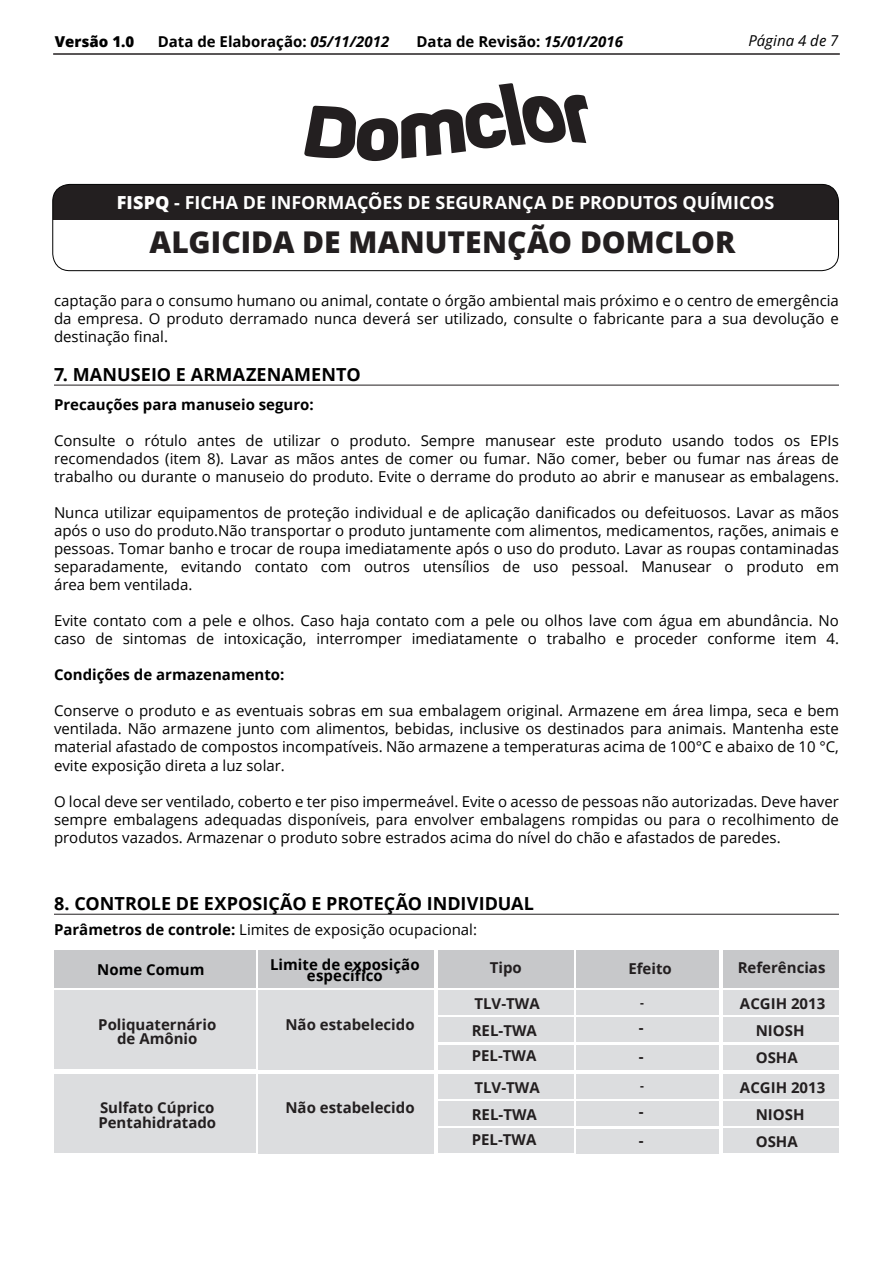
<style>
.page{position:relative;width:893px;height:1263px;background:#fff}
.page>*{position:absolute;margin:0;border:0;box-sizing:border-box;transform-origin:0 0}
.t1{font:800 30px "Open Sans";color:#231f20}
.t2{font:700 18px "Open Sans";letter-spacing:.005em;color:#000}
.t3{font:700 18px "Open Sans";color:#fff}
.t4{font:15px/18px "Open Sans";color:#000;text-align:justify}
.t5{font:700 15px/14.4px "Open Sans";color:#231f20;text-align:center}
.t6{font:700 15px/11.4px "Open Sans";color:#000;text-align:center}
.t7{font:italic 15px "Open Sans";letter-spacing:.005em;color:#000}
.t8{font:800 15px "Open Sans";color:#000}
.t9{font:700 12px "Open Sans";color:#231f20}
.s1{font-style:italic}
.s2{font-weight:800}
.s3{font-weight:700}
</style>
<div class="page">
<div style="left:53px;top:184px;width:785px;height:36px;background:#231f20"></div>
<div style="left:52px;top:184px;width:787px;height:87px;border:1px solid #000;border-radius:17px"></div>
<svg style="left:304px;top:83px;width:284px;height:78px"></svg>
<hr style="left:53px;top:53px;width:787px;height:2px;background:#231f20">
<hr style="left:54px;top:914px;width:785px;height:1px;background:#231f20">
<div style="left:54px;top:950px;width:202px;height:37px;background:#c7c8ca"></div>
<div style="left:259px;top:950px;width:175px;height:37px;background:#c7c8ca"></div>
<div style="left:438px;top:950px;width:135px;height:37px;background:#c7c8ca"></div>
<div style="left:576px;top:950px;width:143px;height:37px;background:#c7c8ca"></div>
<div style="left:723px;top:950px;width:115px;height:37px;background:#c7c8ca"></div>
<div style="left:54px;top:990px;width:202px;height:79px;background:#dcdddf"></div>
<div style="left:54px;top:1074px;width:202px;height:78px;background:#dcdddf"></div>
<div style="left:259px;top:990px;width:175px;height:79px;background:#dcdddf"></div>
<div style="left:259px;top:1074px;width:175px;height:79px;background:#dcdddf"></div>
<div style="left:438px;top:990px;width:135px;height:24px;background:#dcdddf"></div>
<div style="left:438px;top:1074px;width:135px;height:24px;background:#dcdddf"></div>
<div style="left:438px;top:1017px;width:135px;height:25px;background:#dcdddf"></div>
<div style="left:438px;top:1101px;width:135px;height:24px;background:#dcdddf"></div>
<div style="left:438px;top:1045px;width:135px;height:24px;background:#dcdddf"></div>
<div style="left:438px;top:1129px;width:135px;height:24px;background:#dcdddf"></div>
<div style="left:576px;top:990px;width:143px;height:24px;background:#dcdddf"></div>
<div style="left:576px;top:1074px;width:143px;height:24px;background:#dcdddf"></div>
<div style="left:576px;top:1017px;width:143px;height:25px;background:#dcdddf"></div>
<div style="left:576px;top:1101px;width:143px;height:25px;background:#dcdddf"></div>
<div style="left:576px;top:1045px;width:143px;height:25px;background:#dcdddf"></div>
<div style="left:576px;top:1129px;width:143px;height:24px;background:#dcdddf"></div>
<div style="left:723px;top:990px;width:115px;height:24px;background:#dcdddf"></div>
<div style="left:723px;top:1074px;width:115px;height:24px;background:#dcdddf"></div>
<div style="left:723px;top:1017px;width:115px;height:25px;background:#dcdddf"></div>
<div style="left:723px;top:1101px;width:115px;height:24px;background:#dcdddf"></div>
<div style="left:723px;top:1045px;width:115px;height:24px;background:#dcdddf"></div>
<div style="left:723px;top:1129px;width:115px;height:24px;background:#dcdddf"></div>
<hr style="left:54px;top:385px;width:785px;height:1px;background:#231f20">
<p class="t8" style="left:55px;top:31px;width:81px">Versão 1.0</p>
<p class="t6" style="left:158px;top:36px;width:233px">Data de Elaboração: <span class="s1">05/11/2012</span></p>
<p class="t6" style="left:416px;top:36px;width:208px">Data de Revisão: <span class="s1">15/01/2016</span></p>
<p class="t7" style="left:748px;top:31px;width:92px">Página 4 de 7</p>
<p class="t3" style="left:117px;top:190px;width:659px"><span class="s2">FISPQ</span> - FICHA DE INFORMAÇÕES DE SEGURANÇA DE PRODUTOS QUÍMICOS</p>
<h1 class="t1" style="left:150px;top:219px;width:587px">ALGICIDA DE MANUTENÇÃO DOMCLOR</h1>
<p class="t4" style="left:54px;top:291px;width:786px">captação para o consumo humano ou animal, contate o órgão ambiental mais próximo e o centro de emergência da empresa. O produto derramado nunca deverá ser utilizado, consulte o fabricante para a sua devolução e destinação final.</p>
<p class="t2" style="left:54px;top:362px;width:308px">7. MANUSEIO E ARMAZENAMENTO</p>
<p class="t6" style="left:54px;top:399px;width:261px">Precauções para manuseio seguro:</p>
<p class="t4" style="left:54px;top:432px;width:786px">Consulte o rótulo antes de utilizar o produto. Sempre manusear este produto usando todos os EPIs recomendados (item 8). Lavar as mãos antes de comer ou fumar. Não comer, beber ou fumar nas áreas de trabalho ou durante o manuseio do produto. Evite o derrame do produto ao abrir e manusear as embalagens.</p>
<p class="t4" style="left:54px;top:504px;width:786px">Nunca utilizar equipamentos de proteção individual e de aplicação danificados ou defeituosos. Lavar as mãos após o uso do produto.Não transportar o produto juntamente com alimentos, medicamentos, rações, animais e pessoas. Tomar banho e trocar de roupa imediatamente após o uso do produto. Lavar as roupas contaminadas separadamente, evitando contato com outros utensílios de uso pessoal. Manusear o produto em área bem ventilada.</p>
<p class="t4" style="left:54px;top:612px;width:786px">Evite contato com a pele e olhos. Caso haja contato com a pele ou olhos lave com água em abundância. No caso de sintomas de intoxicação, interromper imediatamente o trabalho e proceder conforme item 4.</p>
<p class="t6" style="left:54px;top:669px;width:232px">Condições de armazenamento:</p>
<p class="t4" style="left:54px;top:702px;width:786px">Conserve o produto e as eventuais sobras em sua embalagem original. Armazene em área limpa, seca e bem ventilada. Não armazene junto com alimentos, bebidas, inclusive os destinados para animais. Mantenha este material afastado de compostos incompatíveis. Não armazene a temperaturas acima de 100°C e abaixo de 10 °C, evite exposição direta a luz solar.</p>
<p class="t4" style="left:54px;top:792px;width:786px">O local deve ser ventilado, coberto e ter piso impermeável. Evite o acesso de pessoas não autorizadas. Deve haver sempre embalagens adequadas disponíveis, para envolver embalagens rompidas ou para o recolhimento de produtos vazados. Armazenar o produto sobre estrados acima do nível do chão e afastados de paredes.</p>
<p class="t2" style="left:54px;top:891px;width:482px">8. CONTROLE DE EXPOSIÇãO E PROTEÇÃO INDIVIDUAL</p>
<p class="t4" style="left:54px;top:920px;width:425px"><span class="s3">Parâmetros de controle:</span> Limites de exposição ocupacional:</p>
<p class="t6" style="left:97px;top:964px;width:109px">Nome Comum</p>
<p class="t6" style="left:270px;top:958px;width:151px">Limite de exposição específico</p>
<p class="t5" style="left:490px;top:960px;width:34px">Tipo</p>
<p class="t5" style="left:628px;top:961px;width:45px">Efeito</p>
<p class="t5" style="left:738px;top:960px;width:89px">Referências</p>
<p class="t5" style="left:98px;top:1016px;width:120px">Poliquaternário de Amônio</p>
<p class="t5" style="left:98px;top:1100px;width:119px;text-align:left">Sulfato Cúprico<br>Pentahidratado</p>
<p class="t5" style="left:285px;top:1016px;width:131px">Não estabelecido</p>
<p class="t5" style="left:285px;top:1100px;width:131px">Não estabelecido</p>
<p class="t5" style="left:474px;top:996px;width:67px">TLV-TWA</p>
<p class="t5" style="left:472px;top:1023px;width:67px">REL-TWA</p>
<p class="t5" style="left:472px;top:1048px;width:66px">PEL-TWA</p>
<p class="t5" style="left:474px;top:1080px;width:67px">TLV-TWA</p>
<p class="t5" style="left:472px;top:1107px;width:67px">REL-TWA</p>
<p class="t5" style="left:472px;top:1132px;width:66px">PEL-TWA</p>
<p class="t9" style="left:640px;top:994px;width:5px">-</p>
<p class="t5" style="left:740px;top:996px;width:87px">ACGIH 2013</p>
<p class="t5" style="left:639px;top:1020px;width:6px">-</p>
<p class="t5" style="left:756px;top:1023px;width:50px">NIOSH</p>
<p class="t5" style="left:639px;top:1049px;width:6px">-</p>
<p class="t5" style="left:756px;top:1050px;width:44px">OSHA</p>
<p class="t9" style="left:640px;top:1078px;width:5px">-</p>
<p class="t5" style="left:740px;top:1080px;width:87px">ACGIH 2013</p>
<p class="t5" style="left:639px;top:1104px;width:6px">-</p>
<p class="t5" style="left:756px;top:1107px;width:50px">NIOSH</p>
<p class="t5" style="left:639px;top:1133px;width:6px">-</p>
<p class="t5" style="left:756px;top:1134px;width:44px">OSHA</p>
</div>
